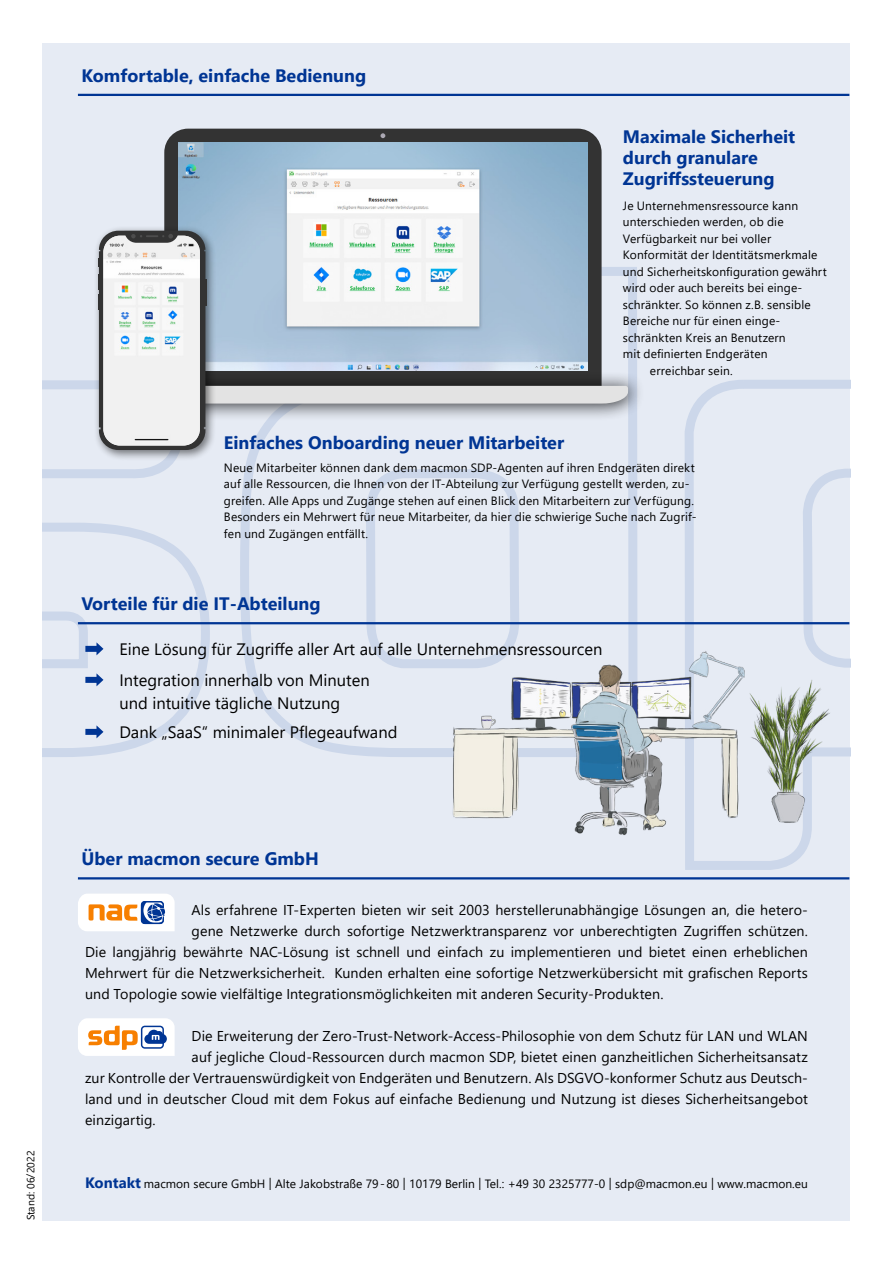
<style>
.page{position:relative;width:893px;height:1263px;background:#fff}
.page>*{position:absolute;margin:0;border:0;box-sizing:border-box;transform-origin:0 0}
.t1{font:700 18px/21px "Segoe UI";color:#003594}
.t2{font:16.5px/31px "Segoe UI";color:#000}
.t3{font:14.25px "Segoe UI";letter-spacing:.005em;color:#000}
.t4{font:12px/16.5px "Segoe UI";letter-spacing:.015em;color:#000}
.t5{font:10.5px "Segoe UI";color:#000}
.s1{font-weight:700;font-size:15px;color:#003594}
</style>
<div class="page">
<div style="left:43px;top:43px;width:807px;height:1177px;background:#e6ebf4"></div>
<svg style="left:236px;top:267px;width:406px;height:490px"></svg>
<svg style="left:680px;top:380px;width:170px;height:490px"></svg>
<svg style="left:43px;top:380px;width:171px;height:377px"></svg>
<svg style="left:78px;top:1018px;width:97px;height:38px;background:#e6d9ce"></svg>
<svg style="left:78px;top:894px;width:97px;height:37px;background:#e3d8d0"></svg>
<hr style="left:78px;top:877px;width:771px;height:2px;background:#003594">
<img style="left:443px;top:645px;width:397px;height:200px">
<hr style="left:78px;top:622px;width:771px;height:2px;background:#003594">
<svg style="left:164px;top:129px;width:438px;height:102px;background:#3f4244"></svg>
<svg style="left:380px;top:133px;width:5px;height:5px"></svg>
<img style="left:179px;top:143px;width:408px;height:88px">
<div style="left:124px;top:371px;width:521px;height:50px;background:#000;opacity:.8"></div>
<div style="left:85px;top:646px;width:13px;height:6px;background:#003594"></div>
<svg style="left:96px;top:642px;width:7px;height:13px"></svg>
<div style="left:85px;top:677px;width:13px;height:6px;background:#003594"></div>
<svg style="left:96px;top:673px;width:7px;height:13px"></svg>
<div style="left:85px;top:729px;width:13px;height:6px;background:#003594"></div>
<svg style="left:96px;top:725px;width:7px;height:13px"></svg>
<hr style="left:78px;top:94px;width:771px;height:2px;background:#003594">
<div style="left:93px;top:225px;width:123px;height:236px;background:#000;opacity:.5"></div>
<svg style="left:98px;top:231px;width:530px;height:219px"></svg>
<p class="t5" style="left:21px;top:1220px;width:71px;rotate:-90deg">Stand: 06/2022</p>
<p class="t1" style="left:81px;top:64px;width:286px">Komfortable, einfache Bedienung</p>
<p class="t1" style="left:623px;top:124px;width:174px">Maximale Sicherheit durch granulare<br>Zugriffssteuerung</p>
<p class="t4" style="left:623px;top:196px;width:177px">Je Unternehmensressource kann</p>
<p class="t4" style="left:623px;top:213px;width:162px">unterschieden werden, ob die</p>
<p class="t4" style="left:623px;top:229px;width:150px">Verfügbarkeit nur bei voller</p>
<p class="t4" style="left:623px;top:246px;width:196px">Konformität der Identitätsmerkmale</p>
<p class="t4" style="left:623px;top:262px;width:205px">und Sicherheitskonfiguration gewährt</p>
<p class="t4" style="left:623px;top:279px;width:181px">wird oder auch bereits bei einge-</p>
<p class="t4" style="left:623px;top:295px;width:189px">schränkter. So können z.B. sensible</p>
<p class="t4" style="left:623px;top:312px;width:159px">Bereiche nur für einen einge-</p>
<p class="t4" style="left:623px;top:328px;width:164px">schränkten Kreis an Benutzern</p>
<p class="t4" style="left:623px;top:345px;width:146px">mit definierten Endgeräten</p>
<p class="t4" style="left:650px;top:361px;width:84px">erreichbar sein.</p>
<p class="t1" style="left:224px;top:430px;width:342px">Einfaches Onboarding neuer Mitarbeiter</p>
<p class="t4" style="left:224px;top:458px;width:474px">Neue Mitarbeiter können dank dem macmon SDP-Agenten auf ihren Endgeräten direkt auf alle Ressourcen, die Ihnen von der IT-Abteilung zur Verfügung gestellt werden, zu&shy;greifen. Alle Apps und Zugänge stehen auf einen Blick den Mitarbeitern zur Verfügung.<br>Besonders ein Mehrwert für neue Mitarbeiter, da hier die schwierige Suche nach Zugrif&shy;fen und Zugängen entfällt.</p>
<p class="t1" style="left:81px;top:592px;width:241px">Vorteile für die IT-Abteilung</p>
<p class="t2" style="left:119px;top:632px;width:485px">Eine Lösung für Zugriffe aller Art auf alle Unternehmensressourcen<br>Integration innerhalb von Minuten</p>
<p class="t2" style="left:119px;top:687px;width:279px;line-height:29.5px">und intuitive tägliche Nutzung<br>Dank „SaaS“ minimaler Pflegeaufwand</p>
<p class="t1" style="left:81px;top:847px;width:239px">Über macmon secure GmbH</p>
<p class="t3" style="left:192px;top:897px;width:618px">Als erfahrene IT-Experten bieten wir seit 2003 herstellerunabhängige Lösungen an, die hetero-</p>
<p class="t3" style="left:192px;top:918px;width:618px">gene Netzwerke durch sofortige Netzwerktransparenz vor unberechtigten Zugriffen schützen.</p>
<p class="t3" style="left:85px;top:939px;width:724px">Die langjährig bewährte NAC-Lösung ist schnell und einfach zu implementieren und bietet einen erheblichen</p>
<p class="t3" style="left:85px;top:960px;width:724px">Mehrwert für die Netzwerksicherheit. Kunden erhalten eine sofortige Netzwerkübersicht mit grafischen Reports</p>
<p class="t3" style="left:85px;top:981px;width:580px">und Topologie sowie vielfältige Integrationsmöglichkeiten mit anderen Security-Produkten.</p>
<p class="t3" style="left:192px;top:1023px;width:618px">Die Erweiterung der Zero-Trust-Network-Access-Philosophie von dem Schutz für LAN und WLAN</p>
<p class="t3" style="left:192px;top:1044px;width:618px">auf jegliche Cloud-Ressourcen durch macmon SDP, bietet einen ganzheitlichen Sicherheitsansatz</p>
<p class="t3" style="left:85px;top:1065px;width:724px">zur Kontrolle der Vertrauenswürdigkeit von Endgeräten und Benutzern. Als DSGVO-konformer Schutz aus Deutsch-</p>
<p class="t3" style="left:85px;top:1086px;width:724px">land und in deutscher Cloud mit dem Fokus auf einfache Bedienung und Nutzung ist dieses Sicherheitsangebot</p>
<p class="t3" style="left:85px;top:1107px;width:72px">einzigartig.</p>
<p class="t4" style="left:85px;top:1174px;width:724px"><span class="s1">Kontakt</span> macmon secure GmbH | Alte Jakobstraße 79-80 | 10179 Berlin | Tel.: +49 30 2325777-0 | sdp@macmon.eu | www.macmon.eu</p>
</div>
